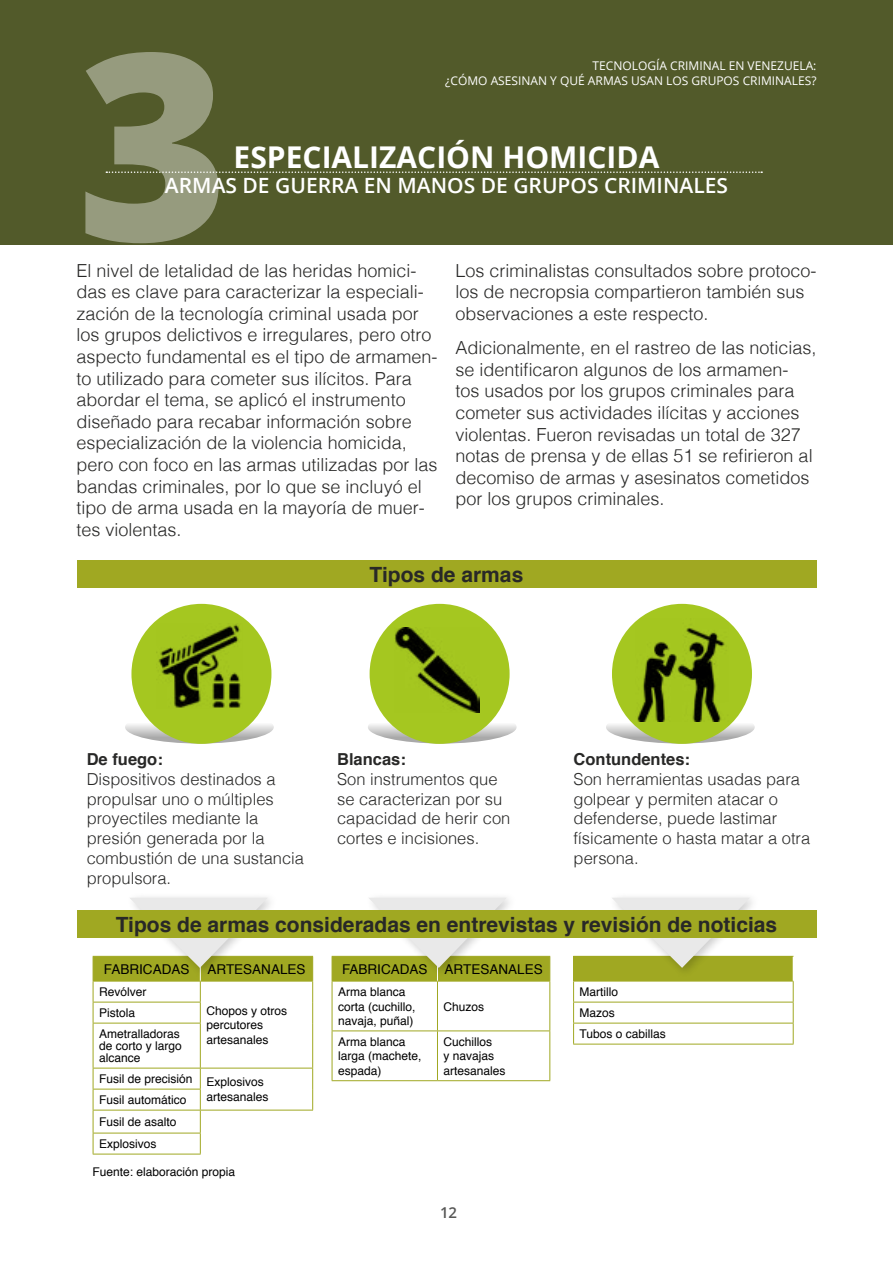
<style>
.page{position:relative;width:893px;height:1263px;background:#fff}
.page>*{position:absolute;margin:0;border:0;box-sizing:border-box;transform-origin:0 0}
.t1{font:800 260.55px "Open Sans";color:#fff}
.t2{font:700 30px "Open Sans";color:#fff}
.t3{font:700 21px "Helvetica";color:#282827}
.t4{font:600 21px "Open Sans";color:#fff}
.t5{font:300 18px/21.6px "Helvetica";color:#282827}
.t6{font:300 16.5px/19.8px "Helvetica";color:#282827}
.t7{font:700 16.5px "Helvetica";color:#282827}
.t8{font:600 15px "Open Sans";color:#575756}
.t9{font:13.5px "Helvetica";color:#000}
.t10{font:12px/14.4px "Helvetica";color:#000}
.t11{font:12px/14.4px "Open Sans";color:#fff;text-align:right}
</style>
<div class="page">
<div style="left:77px;top:561px;width:739px;height:27px;background:#a0a822"></div>
<div style="left:0;top:0;width:893px;height:244px;background:#525a2a"></div>
<svg style="left:106px;top:171px;width:656px;height:2px"></svg>
<hr style="left:93px;top:1023px;width:108px;height:1px;background:#a0a822">
<hr style="left:93px;top:1023px;width:1px;height:45px;background:#a0a822">
<hr style="left:200px;top:1023px;width:1px;height:45px;background:#a0a822">
<hr style="left:312px;top:1023px;width:1px;height:45px;background:#a0a822">
<hr style="left:93px;top:1068px;width:107px;height:1px;background:#a0a822">
<hr style="left:200px;top:1068px;width:113px;height:1px;background:#a0a822">
<hr style="left:93px;top:1089px;width:108px;height:1px;background:#a0a822">
<svg style="left:312px;top:1068px;width:1px;height:42px"></svg>
<hr style="left:93px;top:1110px;width:107px;height:1px;background:#a0a822">
<hr style="left:200px;top:1110px;width:113px;height:1px;background:#a0a822">
<hr style="left:93px;top:1133px;width:108px;height:1px;background:#a0a822">
<svg style="left:93px;top:1068px;width:1px;height:86px"></svg>
<svg style="left:200px;top:1068px;width:1px;height:86px"></svg>
<hr style="left:93px;top:1154px;width:108px;height:1px;background:#a0a822">
<div style="left:574px;top:956px;width:219px;height:25px;background:#a0a822"></div>
<hr style="left:573px;top:956px;width:221px;height:1px;background:#a0a822">
<hr style="left:573px;top:981px;width:221px;height:1px;background:#a0a822">
<hr style="left:573px;top:1002px;width:221px;height:1px;background:#a0a822">
<hr style="left:573px;top:1023px;width:221px;height:1px;background:#a0a822">
<svg style="left:573px;top:957px;width:1px;height:87px"></svg>
<hr style="left:573px;top:1044px;width:221px;height:1px;background:#a0a822">
<svg style="left:793px;top:980px;width:1px;height:64px"></svg>
<hr style="left:332px;top:981px;width:105px;height:1px;background:#a0a822">
<hr style="left:332px;top:981px;width:1px;height:49px;background:#a0a822">
<hr style="left:437px;top:981px;width:113px;height:1px;background:#a0a822">
<hr style="left:437px;top:981px;width:1px;height:49px;background:#a0a822">
<hr style="left:549px;top:981px;width:1px;height:49px;background:#a0a822">
<hr style="left:332px;top:1030px;width:105px;height:1px;background:#a0a822">
<hr style="left:332px;top:1031px;width:1px;height:49px;background:#a0a822">
<hr style="left:437px;top:1030px;width:113px;height:1px;background:#a0a822">
<hr style="left:437px;top:1031px;width:1px;height:49px;background:#a0a822">
<hr style="left:549px;top:1031px;width:1px;height:49px;background:#a0a822">
<hr style="left:332px;top:1080px;width:105px;height:1px;background:#a0a822">
<hr style="left:437px;top:1080px;width:113px;height:1px;background:#a0a822">
<div style="left:126px;top:893px;width:153px;height:85px;background:#fafafa"></div>
<svg style="left:93px;top:898px;width:220px;height:125px"></svg>
<div style="left:365px;top:893px;width:153px;height:85px;background:#fafafa"></div>
<svg style="left:332px;top:898px;width:218px;height:83px"></svg>
<div style="left:608px;top:893px;width:153px;height:85px;background:#000;opacity:.2"></div>
<svg style="left:611px;top:898px;width:139px;height:70px"></svg>
<svg style="left:125px;top:711px;width:149px;height:32px"></svg>
<svg style="left:368px;top:711px;width:149px;height:32px"></svg>
<svg style="left:606px;top:711px;width:149px;height:32px"></svg>
<div style="left:131px;top:604px;width:140px;height:140px;background:#a5c720;border-radius:50%"></div>
<img style="left:158px;top:624px;width:83px;height:84px">
<div style="left:370px;top:604px;width:140px;height:140px;background:#a5c720;border-radius:50%"></div>
<img style="left:395px;top:628px;width:84px;height:84px">
<div style="left:612px;top:604px;width:140px;height:140px;background:#a5c720;border-radius:50%"></div>
<img style="left:635px;top:619px;width:93px;height:102px">
<div style="left:77px;top:910px;width:739px;height:28px;background:#a0a822"></div>
<h1 class="t1" style="left:77px;top:-52px;width:154px">3</h1>
<p class="t11" style="left:445px;top:58px;width:373px">TECNOLOGÍA CRIMINAL EN VENEZUELA:<br>¿CÓMO ASESINAN Y QUÉ ARMAS USAN LOS GRUPOS CRIMINALES?</p>
<h2 class="t2" style="left:234px;top:136px;width:427px">ESPECIALIZACIÓN HOMICIDA</h2>
<p class="t4" style="left:165px;top:171px;width:564px">ARMAS DE GUERRA EN MANOS DE GRUPOS CRIMINALES</p>
<p class="t5" style="left:77px;top:258px;width:362px">El nivel de letalidad de las heridas homici&shy;das es clave para caracterizar la especiali&shy;zación de la tecnología criminal usada por los grupos delictivos e irregulares, pero otro aspecto fundamental es el tipo de armamen&shy;to utilizado para cometer sus ilícitos. Para abordar el tema, se aplicó el instrumento diseñado para recabar información sobre especialización de la violencia homicida, pero con foco en las armas utilizadas por las bandas criminales, por lo que se incluyó el tipo de arma usada en la mayoría de muer&shy;tes violentas.</p>
<p class="t5" style="left:455px;top:258px;width:362px">Los criminalistas consultados sobre protoco&shy;los de necropsia compartieron también sus observaciones a este respecto.</p>
<p class="t5" style="left:455px;top:336px;width:362px">Adicionalmente, en el rastreo de las noticias, se identificaron algunos de los armamen&shy;tos usados por los grupos criminales para cometer sus actividades ilícitas y acciones violentas. Fueron revisadas un total de 327 notas de prensa y de ellas 51 se refirieron al decomiso de armas y asesinatos cometidos por los grupos criminales.</p>
<p class="t3" style="left:370px;top:557px;width:155px">Tipos de armas</p>
<p class="t7" style="left:87px;top:746px;width:78px">De fuego:</p>
<p class="t6" style="left:87px;top:768px;width:219px">Dispositivos destinados a propulsar uno o múltiples proyectiles mediante la presión generada por la combustión de una sustancia propulsora.</p>
<p class="t7" style="left:337px;top:746px;width:70px">Blancas:</p>
<p class="t6" style="left:337px;top:768px;width:175px">Son instrumentos que se caracterizan por su capacidad de herir con cortes e incisiones.</p>
<p class="t7" style="left:574px;top:746px;width:118px">Contundentes:</p>
<p class="t6" style="left:574px;top:768px;width:238px">Son herramientas usadas para golpear y permiten atacar o defenderse, puede lastimar físicamente o hasta matar a otra persona.</p>
<p class="t3" style="left:116px;top:907px;width:663px">Tipos de armas consideradas en entrevistas y revisión de noticias</p>
<p class="t9" style="left:104px;top:959px;width:87px">FABRICADAS</p>
<p class="t9" style="left:207px;top:959px;width:100px">ARTESANALES</p>
<p class="t10" style="left:99px;top:985px;width:49px">Revólver</p>
<p class="t10" style="left:206px;top:1004px;width:82px">Chopos y otros percutores artesanales</p>
<p class="t10" style="left:99px;top:1003px;width:82px;line-height:21px">Pistola<br>Ametralladoras</p>
<p class="t10" style="left:99px;top:1040px;width:84px;line-height:12px">de corto y largo alcance</p>
<p class="t10" style="left:99px;top:1069px;width:166px;line-height:21px">Fusil de precisión Explosivos<br>Fusil automático</p>
<p class="t10" style="left:206px;top:1090px;width:64px">artesanales</p>
<p class="t10" style="left:99px;top:1111px;width:79px;line-height:22px">Fusil de asalto<br>Explosivos</p>
<p class="t10" style="left:92px;top:1165px;width:144px">Fuente: elaboración propia</p>
<p class="t9" style="left:342px;top:959px;width:87px">FABRICADAS</p>
<p class="t9" style="left:445px;top:959px;width:100px">ARTESANALES</p>
<p class="t10" style="left:338px;top:985px;width:79px">Arma blanca corta (cuchillo, navaja, puñal)</p>
<p class="t10" style="left:443px;top:999px;width:42px">Chuzos</p>
<p class="t10" style="left:338px;top:1035px;width:85px">Arma blanca larga (machete, espada)</p>
<p class="t10" style="left:443px;top:1035px;width:64px">Cuchillos<br>y navajas artesanales</p>
<p class="t8" style="left:440px;top:1202px;width:19px">12</p>
<p class="t10" style="left:580px;top:982px;width:88px;line-height:21px">Martillo<br>Mazos<br>Tubos o cabillas</p>
</div>
